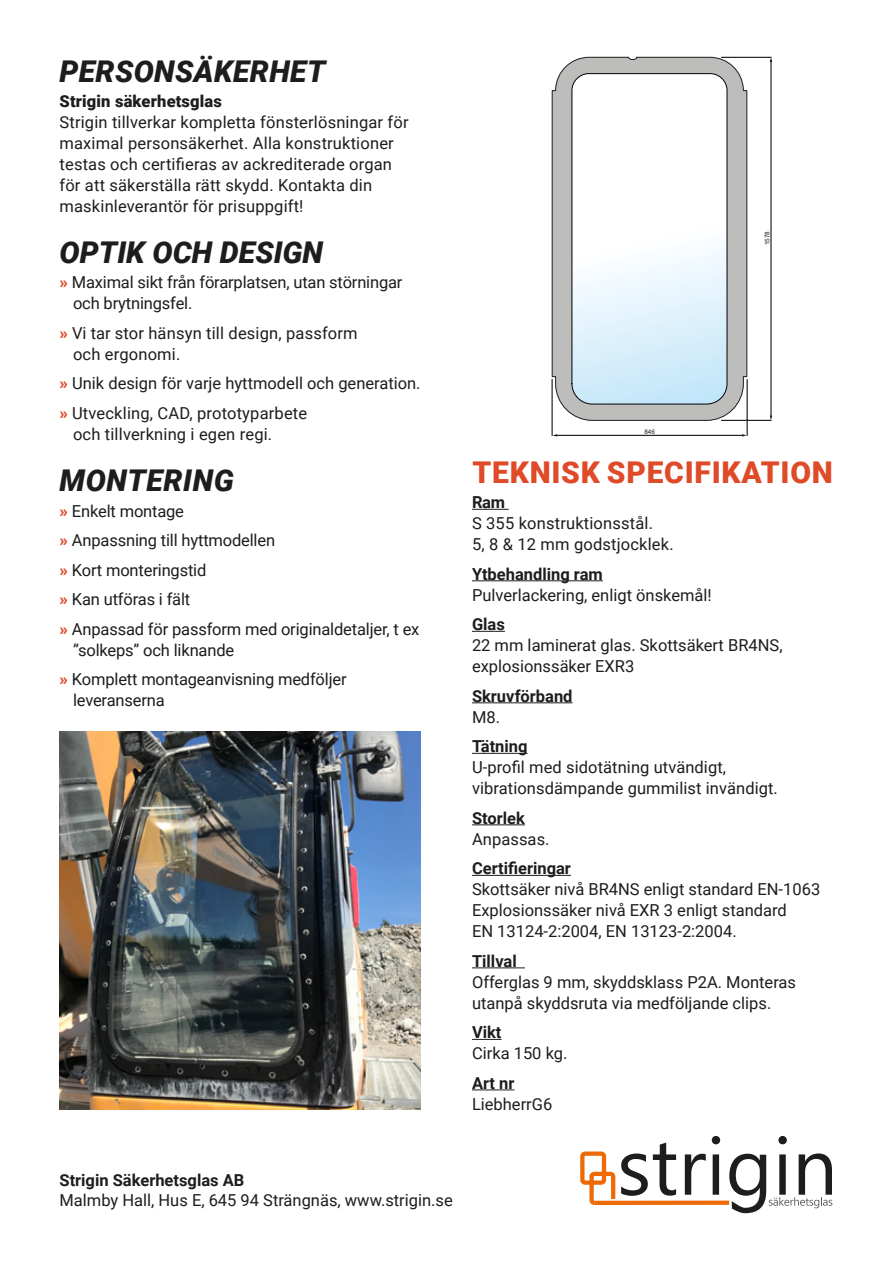
<style>
.page{position:relative;width:893px;height:1263px;background:#fff}
.page>*{position:absolute;margin:0;border:0;box-sizing:border-box;transform-origin:0 0}
.t1{font:italic 900 30px "Roboto";letter-spacing:.01em;color:#1d1d1b}
.t2{font:900 30px "Roboto";letter-spacing:.025em;color:#df4a28}
.t3{font:16.5px/21px "Roboto";color:#1d1d1b}
.t4{font:700 16.5px "Roboto";color:#1d1d1b}
.t5{font:900 16.5px "Roboto";letter-spacing:.01em;color:#1d1d1b}
.t6{font:6.3px "Arial";color:#1d1d1b}
.s1{font-weight:900;color:#df4a28}
</style>
<div class="page">
<div style="left:589px;top:1172px;width:26px;height:33px;border:4px solid #ed6a07;border-radius:3px"></div>
<svg style="left:621px;top:1142px;width:55px;height:54px"></svg>
<svg style="left:685px;top:1154px;width:21px;height:41px"></svg>
<svg style="left:712px;top:1136px;width:8px;height:59px"></svg>
<svg style="left:729px;top:1136px;width:103px;height:77px"></svg>
<div style="left:580px;top:1151px;width:26px;height:34px;border:4px solid #ed6a07;border-radius:3px"></div>
<div style="left:595px;top:1199px;width:22px;height:6px;background:#fff"></div>
<div style="left:594px;top:1200px;width:135px;height:5px;background:#ed6a07"></div>
<img style="left:60px;top:731px;width:361px;height:379px">
<hr style="left:472px;top:509px;width:37px;height:1px;background:#1d1d1b">
<hr style="left:472px;top:580px;width:131px;height:1px;background:#1d1d1b">
<hr style="left:472px;top:631px;width:33px;height:1px;background:#1d1d1b">
<hr style="left:472px;top:702px;width:101px;height:1px;background:#1d1d1b">
<hr style="left:472px;top:753px;width:56px;height:1px;background:#1d1d1b">
<hr style="left:472px;top:824px;width:53px;height:1px;background:#1d1d1b">
<hr style="left:472px;top:875px;width:99px;height:1px;background:#1d1d1b">
<hr style="left:472px;top:967px;width:53px;height:1px;background:#1d1d1b">
<hr style="left:472px;top:1039px;width:30px;height:1px;background:#1d1d1b">
<hr style="left:472px;top:1089px;width:42px;height:1px;background:#1d1d1b">
<svg style="left:552px;top:57px;width:195px;height:364px;fill:#bdbdbc"></svg>
<svg style="left:571px;top:73px;width:156px;height:331px"></svg>
<hr style="left:555px;top:435px;width:189px;height:1px;background:#1d1d1b">
<hr style="left:770px;top:60px;width:2px;height:357px;background:#1d1d1b">
<hr style="left:551px;top:379px;width:2px;height:56px;background:#1d1d1b">
<hr style="left:747px;top:379px;width:1px;height:56px;background:#1d1d1b">
<hr style="left:721px;top:420px;width:50px;height:1px;background:#1d1d1b">
<hr style="left:721px;top:57px;width:50px;height:1px;background:#1d1d1b">
<h1 class="t1" style="left:60px;top:50px;width:268px">PERSONSÄKERHET</h1>
<p class="t5" style="left:60px;top:90px;width:164px">Strigin säkerhetsglas</p>
<p class="t3" style="left:60px;top:111px;width:351px">Strigin tillverkar kompletta fönsterlösningar för maximal personsäkerhet. Alla konstruktioner testas och certifieras av ackrediterade organ för att säkerställa rätt skydd. Kontakta din maskinleverantör för prisuppgift!</p>
<h1 class="t1" style="left:60px;top:231px;width:265px">OPTIK OCH DESIGN</h1>
<p class="t3" style="left:73px;top:271px;width:331px;text-indent:-14px"><span class="s1">»</span> Maximal sikt från förarplatsen, utan störningar och brytningsfel.</p>
<p class="t3" style="left:73px;top:322px;width:286px;text-indent:-13px"><span class="s1">»</span> Vi tar stor hänsyn till design, passform och ergonomi.</p>
<p class="t3" style="left:60px;top:368px;width:363px;line-height:29.5px"><span class="s1">»</span> Unik design för varje hyttmodell och generation. <span class="s1">»</span> Utveckling, CAD, prototyparbete</p>
<p class="t3" style="left:73px;top:423px;width:201px">och tillverkning i egen regi.</p>
<h1 class="t1" style="left:60px;top:460px;width:176px">MONTERING</h1>
<p class="t3" style="left:60px;top:495px;width:361px;line-height:29.5px"><span class="s1">»</span> Enkelt montage<br><span class="s1">»</span> Anpassning till hyttmodellen<br><span class="s1">»</span> Kort monteringstid<br><span class="s1">»</span> Kan utföras i fält<br><span class="s1">»</span> Anpassad för passform med originaldetaljer, t ex</p>
<p class="t3" style="left:60px;top:634px;width:289px;line-height:29.5px;text-indent:13px">”solkeps” och liknande<br><span class="s1">»</span> Komplett montageanvisning medföljer</p>
<p class="t3" style="left:73px;top:689px;width:93px">leveranserna</p>
<p class="t6" style="left:644px;top:427px;width:12px">846</p>
<p class="t6" style="left:763px;top:245px;width:16px;rotate:-90deg">1578</p>
<h1 class="t2" style="left:472px;top:451px;width:362px">TEKNISK SPECIFIKATION</h1>
<p class="t4" style="left:472px;top:491px;width:35px">Ram</p>
<p class="t3" style="left:472px;top:512px;width:203px">S 355 konstruktionsstål.<br>5, 8 &amp; 12 mm godstjocklek.</p>
<p class="t4" style="left:472px;top:562px;width:132px">Ytbehandling ram</p>
<p class="t3" style="left:472px;top:584px;width:241px">Pulverlackering, enligt önskemål!</p>
<p class="t4" style="left:472px;top:613px;width:34px">Glas</p>
<p class="t3" style="left:472px;top:634px;width:312px">22 mm laminerat glas. Skottsäkert BR4NS, explosionssäker EXR3</p>
<p class="t4" style="left:472px;top:684px;width:102px">Skruvförband</p>
<p class="t3" style="left:472px;top:706px;width:30px">M8.</p>
<p class="t4" style="left:472px;top:735px;width:57px">Tätning</p>
<p class="t3" style="left:472px;top:756px;width:307px">U-profil med sidotätning utvändigt, vibrationsdämpande gummilist invändigt.</p>
<p class="t4" style="left:472px;top:806px;width:54px">Storlek</p>
<p class="t3" style="left:472px;top:828px;width:79px">Anpassas.</p>
<p class="t4" style="left:472px;top:857px;width:100px">Certifieringar</p>
<p class="t3" style="left:472px;top:878px;width:350px">Skottsäker nivå BR4NS enligt standard EN-1063<br>Explosionssäker nivå EXR 3 enligt standard<br>EN 13124-2:2004, EN 13123-2:2004.</p>
<p class="t4" style="left:472px;top:949px;width:46px">Tillval</p>
<p class="t3" style="left:472px;top:971px;width:326px">Offerglas 9 mm, skyddsklass P2A. Monteras utanpå skyddsruta via medföljande clips.</p>
<p class="t4" style="left:472px;top:1021px;width:31px">Vikt</p>
<p class="t3" style="left:472px;top:1042px;width:97px">Cirka 150 kg.</p>
<p class="t4" style="left:472px;top:1071px;width:44px">Art nr</p>
<p class="t3" style="left:472px;top:1093px;width:82px">LiebherrG6</p>
<p class="t4" style="left:60px;top:1168px;width:186px">Strigin Säkerhetsglas AB</p>
<p class="t3" style="left:60px;top:1189px;width:395px">Malmby Hall, Hus E, 645 94 Strängnäs, www.strigin.se</p>
</div>
